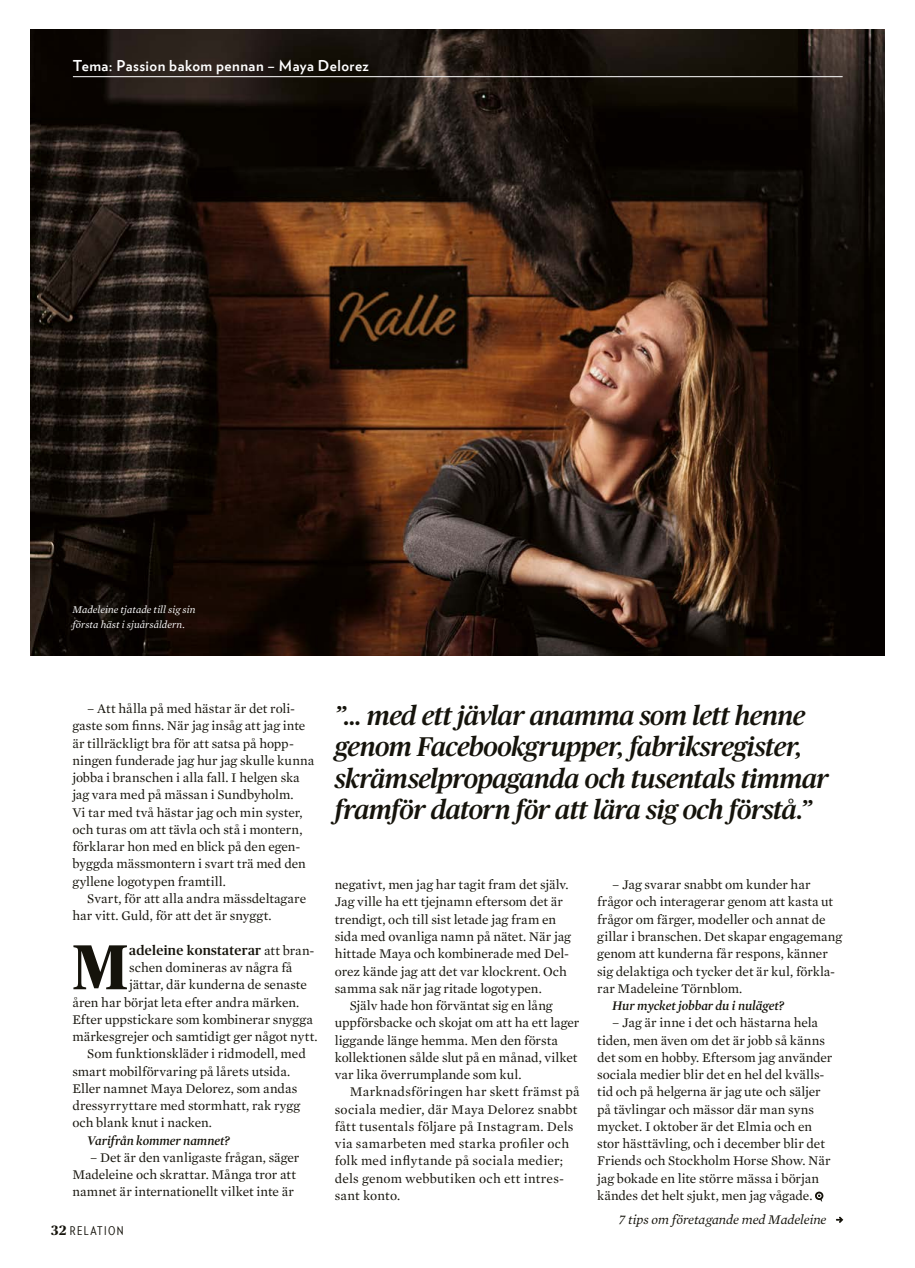
<style>
.page{position:relative;width:915px;height:1268px;background:#fff}
.page>*{position:absolute;margin:0;border:0;box-sizing:border-box;transform-origin:0 0}
.t1{font:700 63.3px "Publico Headline";color:#15130b}
.t2{font:italic 500 27px/31.5px "Publico Headline";letter-spacing:-.02em;color:#15130b}
.t3{font:700 15px "Verlag";letter-spacing:.03em;color:#fff}
.t4{font:13.5px/17.2px "Mercury Text G1 Roman";color:#15130b}
.t5{font:13.5px "Mercury Text G1 Roman";letter-spacing:.02em;color:#15130b}
.t6{font:italic 600 13.5px "Mercury Display";letter-spacing:-.005em;color:#15130b}
.t7{font:13.5px "Mercury Text G1 Roman";letter-spacing:.025em;color:#15130b}
.t8{font:italic 13.5px "Mercury Text G1";letter-spacing:-.005em;color:#15130b}
.t9{font:500 13.5px "Publico Headline";letter-spacing:.02em;color:#15130b}
.t10{font:12px "Verlag Condensed";letter-spacing:.115em;color:#15130b}
.t11{font:italic 10.5px/15px "Mercury Text G1";color:#fff}
.s1{font-family:"Mercury Text G1 Roman";font-weight:400}
.s2{font-family:"Publico Headline";font-weight:700;font-size:13.5px}
</style>
<div class="page">
<img style="left:31px;top:30px;width:853px;height:625px">
<hr style="left:73px;top:76px;width:769px;height:1px;background:#fff">
<svg style="left:815px;top:1191px;width:8px;height:10px"></svg>
<svg style="left:836px;top:1216px;width:7px;height:7px"></svg>
<p class="t3" style="left:73px;top:54px;width:297px">Tema: Passion bakom pennan – Maya Delorez</p>
<p class="t11" style="left:72px;top:601px;width:125px">Madeleine tjatade till sig sin första häst i sjuårsåldern.</p>
<p class="t4" style="left:87px;top:699px;width:209px">– Att hålla på med hästar är det roli-</p>
<p class="t4" style="left:72px;top:717px;width:234px">gaste som finns. När jag insåg att jag inte</p>
<p class="t4" style="left:72px;top:734px;width:223px">är tillräckligt bra för att satsa på hopp-</p>
<p class="t4" style="left:72px;top:751px;width:243px">ningen funderade jag hur jag skulle kunna</p>
<p class="t4" style="left:72px;top:768px;width:229px">jobba i branschen i alla fall. I helgen ska</p>
<p class="t4" style="left:72px;top:786px;width:223px">jag vara med på mässan i Sundbyholm.</p>
<p class="t4" style="left:72px;top:803px;width:232px">Vi tar med två hästar jag och min syster,</p>
<p class="t4" style="left:72px;top:820px;width:231px">och turas om att tävla och stå i montern,</p>
<p class="t4" style="left:72px;top:838px;width:229px">förklarar hon med en blick på den egen-</p>
<p class="t4" style="left:72px;top:855px;width:235px">byggda mässmontern i svart trä med den</p>
<p class="t4" style="left:72px;top:872px;width:155px">gyllene logotypen framtill.</p>
<p class="t4" style="left:87px;top:889px;width:220px">Svart, för att alla andra mässdeltagare</p>
<p class="t4" style="left:72px;top:907px;width:201px">har vitt. Guld, för att det är snyggt.</p>
<p class="t1" style="left:72px;top:921px;width:57px">M</p>
<p class="t9" style="left:129px;top:940px;width:187px">adeleine konstaterar <span class="s1">att bran-</span></p>
<p class="t4" style="left:129px;top:958px;width:164px">schen domineras av några få</p>
<p class="t4" style="left:129px;top:975px;width:179px">jättar, där kunderna de senaste</p>
<p class="t4" style="left:72px;top:993px;width:228px">åren har börjat leta efter andra märken.</p>
<p class="t4" style="left:72px;top:1010px;width:242px">Efter uppstickare som kombinerar snygga</p>
<p class="t4" style="left:72px;top:1027px;width:247px">märkesgrejer och samtidigt ger något nytt.</p>
<p class="t4" style="left:87px;top:1045px;width:220px">Som funktionskläder i ridmodell, med</p>
<p class="t4" style="left:72px;top:1062px;width:219px">smart mobilförvaring på lårets utsida.</p>
<p class="t4" style="left:72px;top:1079px;width:226px">Eller namnet Maya Delorez, som andas</p>
<p class="t4" style="left:72px;top:1096px;width:229px">dressyrryttare med stormhatt, rak rygg</p>
<p class="t4" style="left:72px;top:1114px;width:141px">och blank knut i nacken.</p>
<p class="t6" style="left:87px;top:1132px;width:144px">Varifrån kommer namnet?</p>
<p class="t4" style="left:72px;top:1148px;width:228px;text-indent:18px">– Det är den vanligaste frågan, säger<br>Madeleine och skrattar. Många tror att namnet är internationellt vilket inte är</p>
<p class="t10" style="left:51px;top:1222px;width:74px"><span class="s2">32</span> RELATION</p>
<p class="t2" style="left:334px;top:698px;width:495px">”… med ett jävlar anamma som lett henne genom Facebookgrupper, fabriksregister, skrämselpropaganda och tusentals timmar framför datorn för att lära sig och förstå.”</p>
<p class="t4" style="left:334px;top:875px;width:235px">negativt, men jag har tagit fram det själv.</p>
<p class="t4" style="left:334px;top:893px;width:230px">Jag ville ha ett tjejnamn eftersom det är</p>
<p class="t4" style="left:334px;top:910px;width:223px">trendigt, och till sist letade jag fram en</p>
<p class="t4" style="left:334px;top:927px;width:237px">sida med ovanliga namn på nätet. När jag</p>
<p class="t4" style="left:334px;top:945px;width:236px">hittade Maya och kombinerade med Del-</p>
<p class="t4" style="left:334px;top:962px;width:234px">orez kände jag att det var klockrent. Och</p>
<p class="t4" style="left:334px;top:979px;width:208px">samma sak när jag ritade logotypen.</p>
<p class="t4" style="left:349px;top:996px;width:204px">Själv hade hon förväntat sig en lång</p>
<p class="t4" style="left:334px;top:1014px;width:246px">uppförsbacke och skojat om att ha ett lager</p>
<p class="t4" style="left:334px;top:1031px;width:224px">liggande länge hemma. Men den första</p>
<p class="t4" style="left:334px;top:1048px;width:244px">kollektionen sålde slut på en månad, vilket</p>
<p class="t4" style="left:334px;top:1065px;width:188px">var lika överrumplande som kul.</p>
<p class="t5" style="left:349px;top:1083px;width:231px">Marknadsföringen har skett främst på</p>
<p class="t4" style="left:334px;top:1100px;width:244px">sociala medier, där Maya Delorez snabbt</p>
<p class="t7" style="left:334px;top:1118px;width:240px">fått tusentals följare på Instagram. Dels</p>
<p class="t4" style="left:334px;top:1134px;width:236px">via samarbeten med starka profiler och</p>
<p class="t5" style="left:334px;top:1152px;width:230px">folk med inflytande på sociala medier;</p>
<p class="t4" style="left:334px;top:1169px;width:231px">dels genom webbutiken och ett intres-</p>
<p class="t4" style="left:334px;top:1186px;width:67px">sant konto.</p>
<p class="t4" style="left:612px;top:875px;width:200px">– Jag svarar snabbt om kunder har</p>
<p class="t4" style="left:597px;top:893px;width:237px">frågor och interagerar genom att kasta ut</p>
<p class="t4" style="left:597px;top:910px;width:230px">frågor om färger, modeller och annat de</p>
<p class="t4" style="left:597px;top:927px;width:246px">gillar i branschen. Det skapar engagemang</p>
<p class="t4" style="left:597px;top:945px;width:232px">genom att kunderna får respons, känner</p>
<p class="t4" style="left:597px;top:962px;width:239px">sig delaktiga och tycker det är kul, förkla-</p>
<p class="t4" style="left:597px;top:979px;width:146px">rar Madeleine Törnblom.</p>
<p class="t6" style="left:612px;top:997px;width:174px">Hur mycket jobbar du i nuläget?</p>
<p class="t4" style="left:597px;top:1014px;width:237px;text-indent:15px">– Jag är inne i det och hästarna hela tiden, men även om det är jobb så känns det som en hobby. Eftersom jag använder sociala medier blir det en hel del kvälls&shy;tid och på helgerna är jag ute och säljer på tävlingar och mässor där man syns mycket. I oktober är det Elmia och en stor hästtävling, och i december blir det Friends och Stockholm Horse Show. När jag bokade en lite större mässa i början kändes det helt sjukt, men jag vågade.</p>
<p class="t8" style="left:619px;top:1211px;width:209px">7 tips om företagande med Madeleine</p>
</div>
